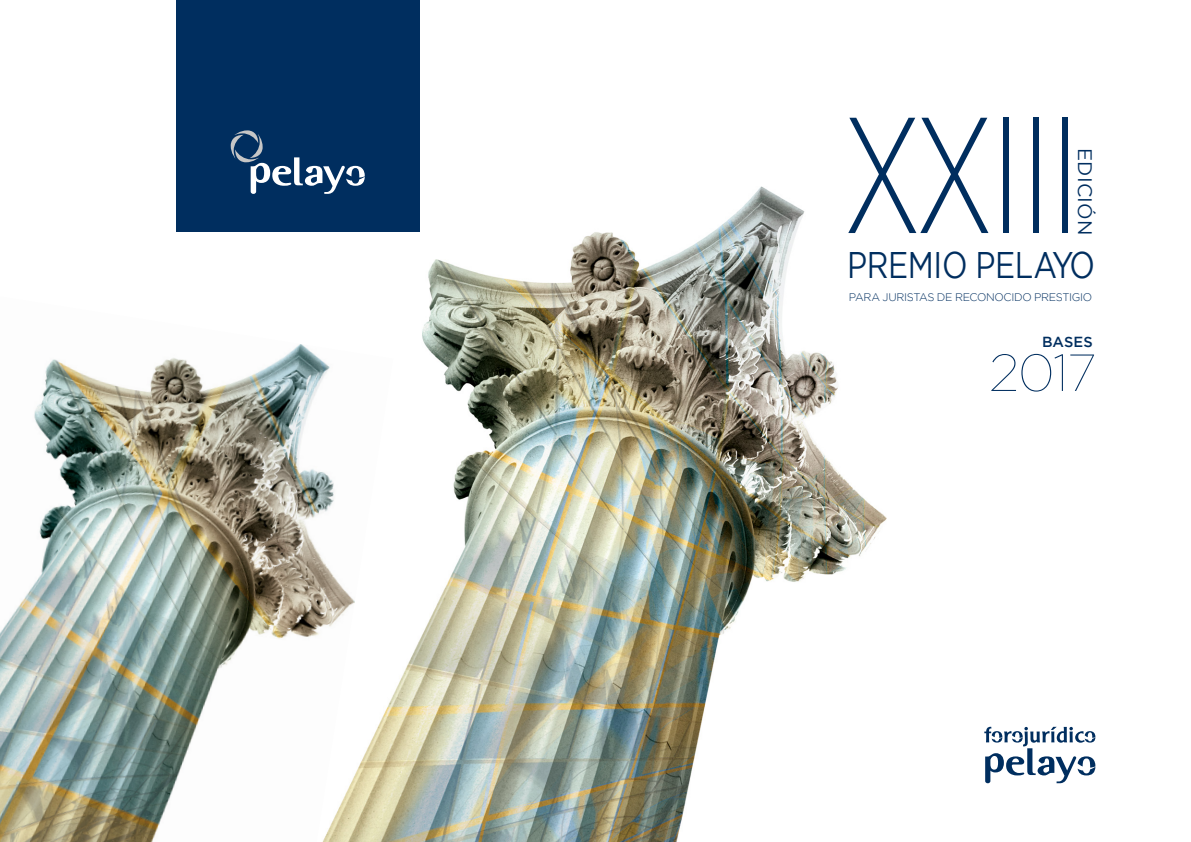
<style>
.page{position:relative;width:1191px;height:842px;background:#fff}
.page>*{position:absolute;margin:0;border:0;box-sizing:border-box;transform-origin:0 0}
.t1{font:300 164.7px "Gotham";letter-spacing:-.015em;color:#002e5f;scale:.67 1}
.t2{font:100 52.1px "Gotham";color:#002e5f}
.t3{font:37px "Gotham";letter-spacing:-.015em;color:#002e5f;scale:.81 1}
.t4{font:19.5px "Gotham";letter-spacing:.01em;color:#002e5f}
.t5{font:500 14.6px "Gotham";letter-spacing:.005em;color:#002e5f}
.t6{font:300 11px "Gotham";letter-spacing:-.03em;color:#002e5f}
</style>
<div class="page">
<img style="left:314px;top:186px;width:572px;height:656px">
<img style="left:0;top:296px;width:393px;height:546px">
<svg style="left:984px;top:727px;width:111px;height:56px"></svg>
<div style="left:176px;top:0;width:244px;height:231px;background:#002e5f"></div>
<svg style="left:231px;top:130px;width:134px;height:64px"></svg>
<p class="t1" style="left:842px;top:85px;width:356px">XXIII</p>
<p class="t3" style="left:847px;top:245px;width:307px">PREMIO PELAYO</p>
<p class="t6" style="left:849px;top:291px;width:245px">PARA JURISTAS DE RECONOCIDO PRESTIGIO</p>
<p class="t4" style="left:1095px;top:148px;width:88px;rotate:90deg">EDICIÓN</p>
<p class="t5" style="left:1042px;top:334px;width:52px">BASES</p>
<p class="t2" style="left:989px;top:345px;width:108px">2017</p>
</div>
